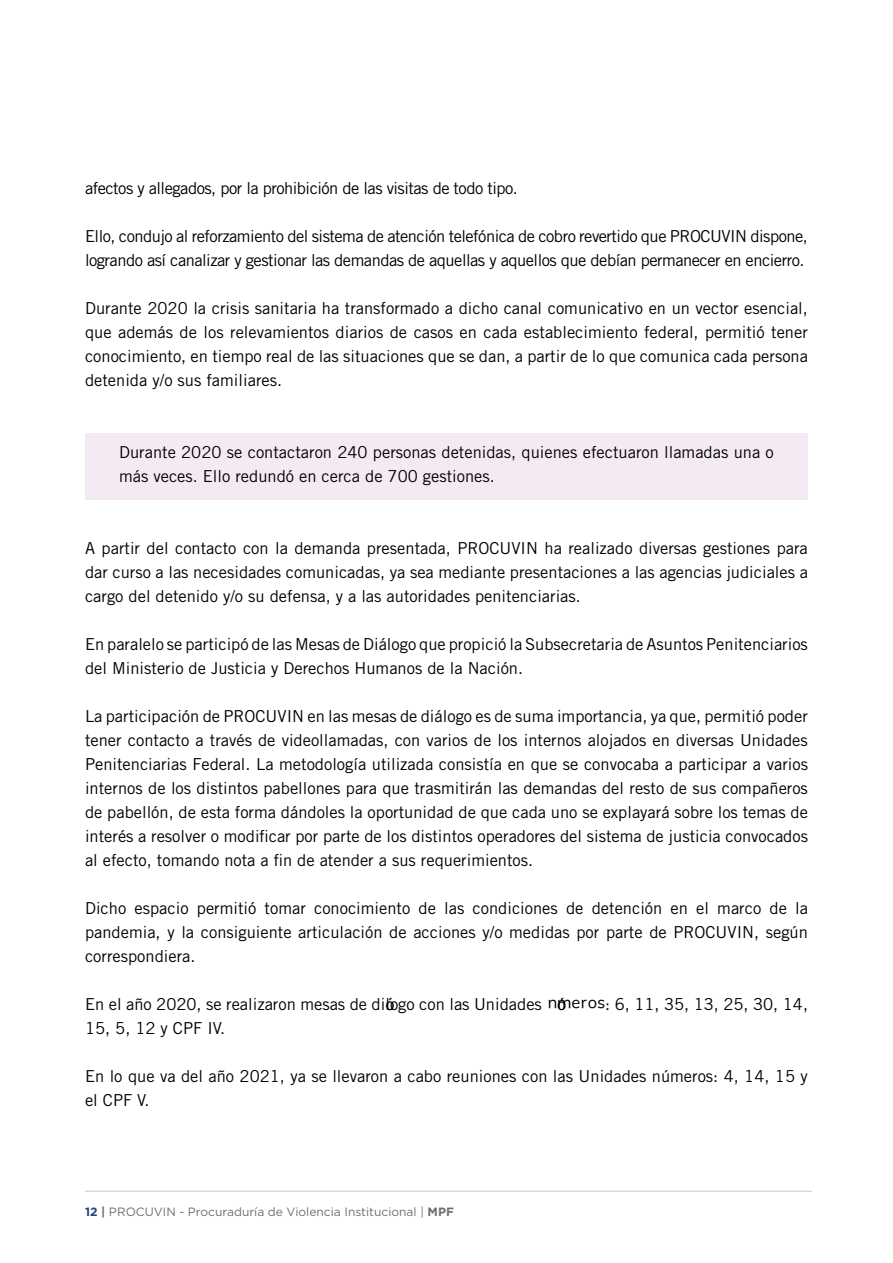
<style>
.page{position:relative;width:893px;height:1263px;background:#fff}
.page>*{position:absolute;margin:0;border:0;box-sizing:border-box;transform-origin:0 0}
.t1{font:16.5px/24px "Trade Gothic LT Std";color:#000;text-align:justify}
.t2{font:16.5px/24px "Trade Gothic LT Std";letter-spacing:-.03em;color:#000}
.t3{font:12px "Gotham";color:#706f6f}
.s1{font-weight:700;color:#234379}
.s2{font-weight:700}
</style>
<div class="page">
<hr style="left:85px;top:1191px;width:727px;height:1px;background:#c8c8c8">
<div style="left:85px;top:433px;width:723px;height:66px;background:#f4eaf3"></div>
<p class="t2" style="left:85px;top:176px;width:434px">afectos y allegados, por la prohibición de las visitas de todo tipo.</p>
<p class="t2" style="left:85px;top:224px;width:724px">Ello, condujo al reforzamiento del sistema de atención telefónica de cobro revertido que PROCUVIN dispone, logrando así canalizar y gestionar las demandas de aquellas y aquellos que debían permanecer en encierro.</p>
<p class="t1" style="left:85px;top:296px;width:724px">Durante 2020 la crisis sanitaria ha transformado a dicho canal comunicativo en un vector esencial, que además de los relevamientos diarios de casos en cada establecimiento federal, permitió tener conocimiento, en tiempo real de las situaciones que se dan, a partir de lo que comunica cada persona detenida y/o sus familiares.</p>
<p class="t1" style="left:119px;top:440px;width:656px">Durante 2020 se contactaron 240 personas detenidas, quienes efectuaron llamadas una o más veces. Ello redundó en cerca de 700 gestiones.</p>
<p class="t1" style="left:85px;top:536px;width:724px">A partir del contacto con la demanda presentada, PROCUVIN ha realizado diversas gestiones para dar curso a las necesidades comunicadas, ya sea mediante presentaciones a las agencias judiciales a cargo del detenido y/o su defensa, y a las autoridades penitenciarias.</p>
<p class="t1" style="left:85px;top:632px;width:724px">En paralelo se participó de las Mesas de Diálogo que propició la Subsecretaria de Asuntos Penitenciarios del Ministerio de Justicia y Derechos Humanos de la Nación.</p>
<p class="t1" style="left:85px;top:704px;width:724px">La participación de PROCUVIN en las mesas de diálogo es de suma importancia, ya que, permitió poder tener contacto a través de videollamadas, con varios de los internos alojados en diversas Unidades Penitenciarias Federal. La metodología utilizada consistía en que se convocaba a participar a varios internos de los distintos pabellones para que trasmitirán las demandas del resto de sus compañeros de pabellón, de esta forma dándoles la oportunidad de que cada uno se explayará sobre los temas de interés a resolver o modificar por parte de los distintos operadores del sistema de justicia convocados al efecto, tomando nota a fin de atender a sus requerimientos.</p>
<p class="t1" style="left:85px;top:896px;width:724px">Dicho espacio permitió tomar conocimiento de las condiciones de detención en el marco de la pandemia, y la consiguiente articulación de acciones y/o medidas por parte de PROCUVIN, según correspondiera.</p>
<p class="t1" style="left:85px;top:992px;width:474px">En el año 2020, se realizaron mesas de dilogo con las Unidades ■</p>
<p class="t1" style="left:588px;top:992px;width:222px">□▲: 6, 11, 35, 13, 25, 30, 14,</p>
<p class="t1" style="left:85px;top:1016px;width:142px">15, 5, 12 y CPF IV.</p>
<p class="t1" style="left:85px;top:1064px;width:724px">En lo que va del año 2021, ya se llevaron a cabo reuniones con las Unidades números: 4, 14, 15 y el CPF V.</p>
<p class="t3" style="left:85px;top:1204px;width:370px"><span class="s1">12</span> <span class="s2">|</span> PROCUVIN - Procuraduría de Violencia Institucional | <span class="s2">MPF</span></p>
</div>
